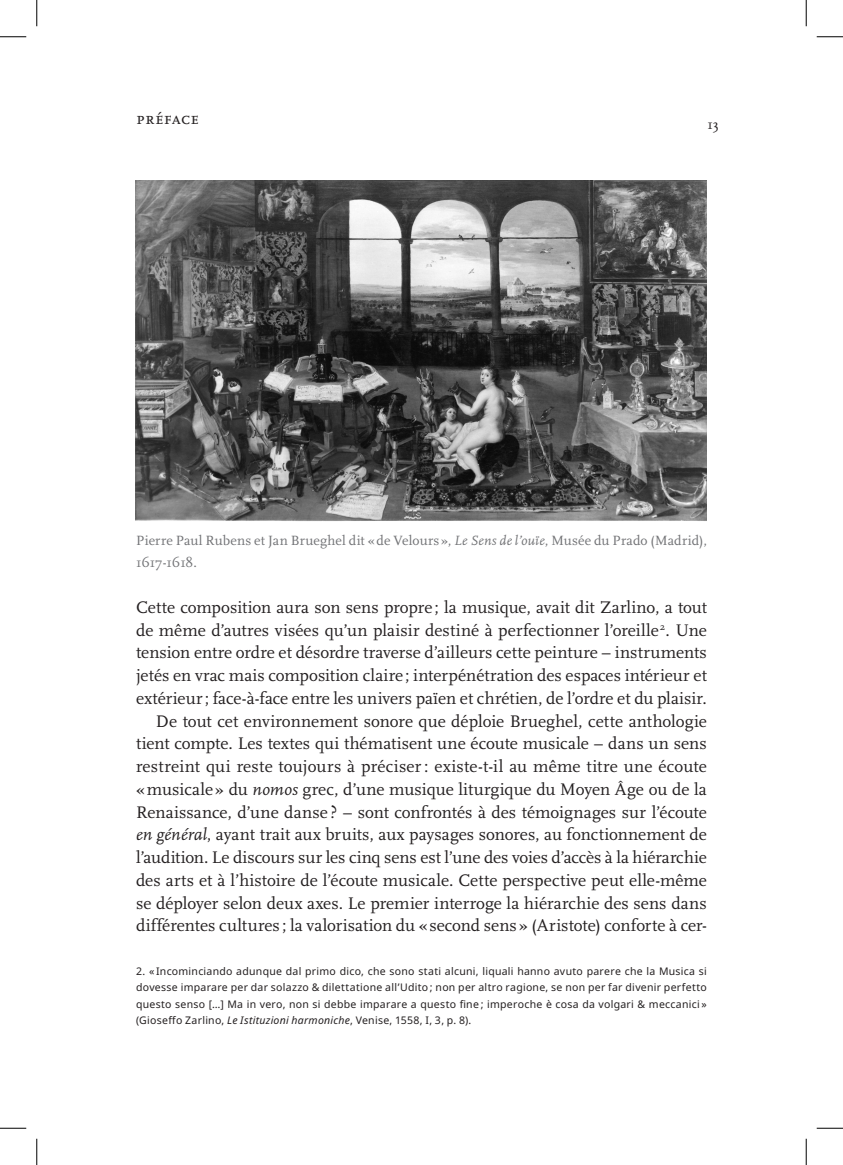
<style>
.page{position:relative;width:843px;height:1165px;background:#fff}
.page>*{position:absolute;margin:0;border:0;box-sizing:border-box;transform-origin:0 0}
.t1{font:17.5px/22.8px "Scala";color:#231f20;text-align:right}
.t2{font:17.5px "Scala Caps";letter-spacing:.02em;color:#231f20}
.t3{font:14px/22.8px "Scala";letter-spacing:.005em;color:#717275}
.t4{font:14px "Scala";color:#231f20}
.t5{font:10.5px/16.4px "Noto Sans";letter-spacing:.025em;color:#231f20;text-align:justify}
.s1{font-style:italic}
</style>
<div class="page">
<img style="left:136px;top:181px;width:570px;height:340px">
<svg style="left:0;top:36px;width:26px;height:1px"></svg>
<svg style="left:816px;top:36px;width:26px;height:1px"></svg>
<svg style="left:0;top:1128px;width:26px;height:1px"></svg>
<svg style="left:816px;top:1128px;width:26px;height:1px"></svg>
<svg style="left:36px;top:0;width:1px;height:26px"></svg>
<svg style="left:36px;top:1139px;width:1px;height:26px"></svg>
<svg style="left:805px;top:0;width:1px;height:26px"></svg>
<svg style="left:805px;top:1139px;width:1px;height:26px"></svg>
<p class="t2" style="left:136px;top:109px;width:64px">préface</p>
<p class="t4" style="left:707px;top:117px;width:13px">13</p>
<p class="t3" style="left:136px;top:529px;width:572px">Pierre Paul Rubens et Jan Brueghel dit «de Velours », <span class="s1">Le Sens de l’ouïe</span>, Musée du Prado (Madrid),<br>1617-1618.</p>
<p class="t1" style="left:136px;top:596px;width:572px">Cette composition aura son sens propre ; la musique, avait dit Zarlino, a tout de même d’autres visées qu’un plaisir destiné à perfectionner l’oreille<sup>2</sup>. Une tension entre ordre et désordre traverse d’ailleurs cette peinture – instruments jetés en vrac mais composition claire ; interpénétration des espaces intérieur et extérieur; face-à-face entre les univers païen et chrétien, de l’ordre et du plaisir.<br>De tout cet environnement sonore que déploie Brueghel, cette anthologie tient compte. Les textes qui thématisent une écoute musicale – dans un sens restreint qui reste toujours à préciser: existe-t-il au même titre une écoute «musicale » du <span class="s1">nomos</span> grec, d’une musique liturgique du Moyen Âge ou de la Renaissance, d’une danse ? – sont confrontés à des témoignages sur l’écoute <span class="s1">en général</span>, ayant trait aux bruits, aux paysages sonores, au fonctionnement de l’audition. Le discours sur les cinq sens est l’une des voies d’accès à la hiérarchie des arts et à l’histoire de l’écoute musicale. Cette perspective peut elle-même se déployer selon deux axes. Le premier interroge la hiérarchie des sens dans différentes cultures ; la valorisation du «second sens» (Aristote) conforte à cer-</p>
<p class="t5" style="left:136px;top:963px;width:572px">2. « Incominciando adunque dal primo dico, che sono stati alcuni, liquali hanno avuto parere che la Musica si dovesse imparare per dar solazzo &amp; dilettatione all’Udito ; non per altro ragione, se non per far divenir perfetto questo senso […] Ma in vero, non si debbe imparare a questo fine ; imperoche è cosa da volgari &amp; meccanici » (Gioseffo Zarlino, <span class="s1">Le Istituzioni harmoniche</span>, Venise, 1558, I, 3, p. 8).</p>
</div>
